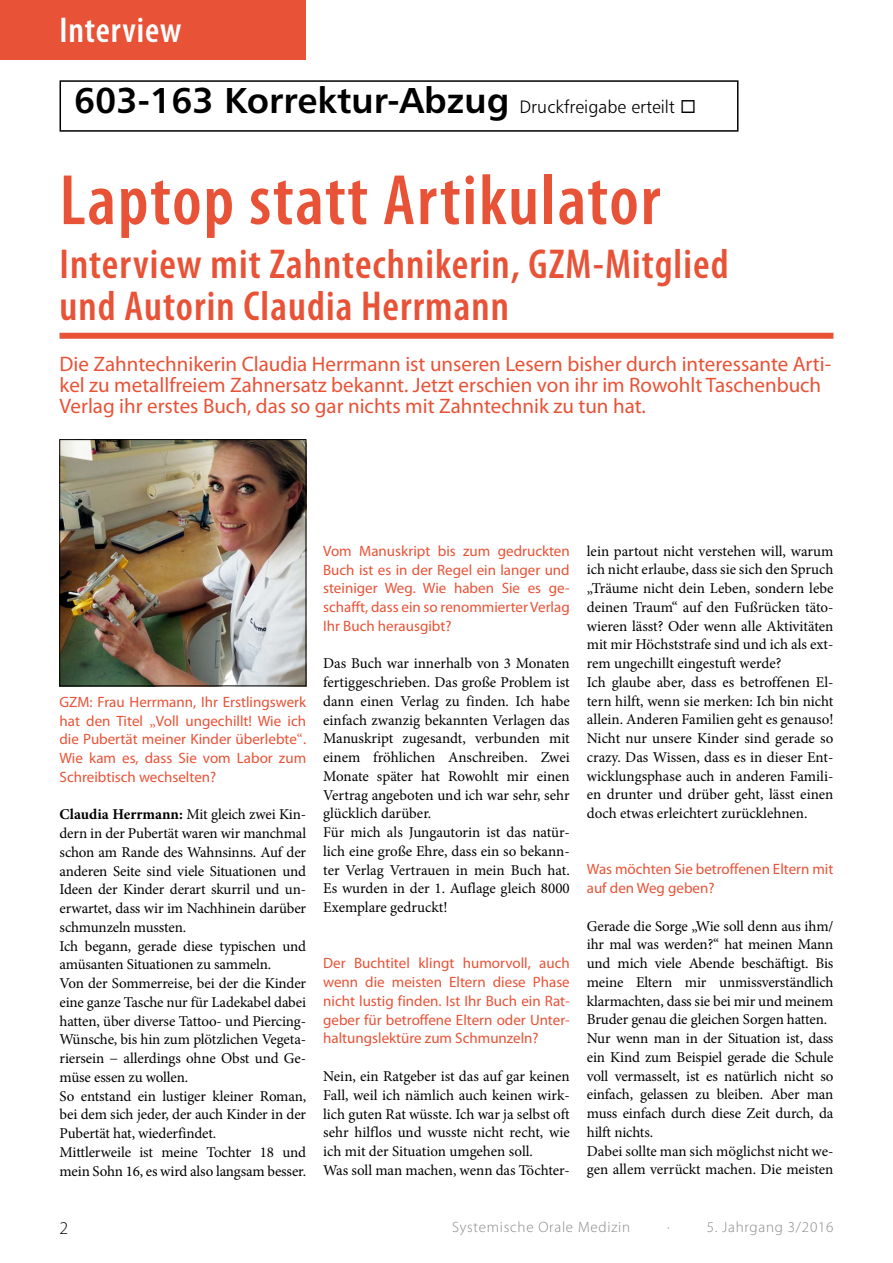
<style>
.page{position:relative;width:893px;height:1263px;background:#fff}
.page>*{position:absolute;margin:0;border:0;box-sizing:border-box;transform-origin:0 0}
.t1{font:600 condensed 72px "Myriad Pro";letter-spacing:.025em;color:#e85236}
.t2{font:600 condensed 42px/42px "Myriad Pro";letter-spacing:.025em;color:#e85236}
.t3{font:36px "Humanist 777 BT Bold B";color:#000}
.t4{font:600 condensed 36px "Myriad Pro";letter-spacing:.025em;color:#fff}
.t5{font:21px/21px "Myriad Pro";color:#e85236}
.t6{font:300 18px "Myriad Pro";color:#000}
.t7{font:15px/18.8px "Minion Pro";letter-spacing:-.005em;color:#000}
.t8{font:15px/18.8px "Myriad Pro";color:#e85236;text-align:justify}
.t9{font:300 15px "Myriad Pro";letter-spacing:.05em;color:#87888a}
.s1{font-family:"Humanist 777 BT Light B";font-size:18px}
.s2{font-family:"Minion Pro"}
.s3{font-weight:700}
</style>
<div class="page">
<div style="left:0;top:0;width:306px;height:60px;background:#e85236"></div>
<div style="left:60px;top:333px;width:773px;height:6px;background:#e85236"></div>
<div style="left:60px;top:80px;width:678px;height:52px;border:2px solid #000"></div>
<img style="left:62px;top:441px;width:242px;height:243px">
<div style="left:60px;top:439px;width:246px;height:247px;border:1px solid #000"></div>
<h3 class="t4" style="left:60px;top:10px;width:123px">Interview</h3>
<h3 class="t3" style="left:74px;top:78px;width:624px">603-163 Korrektur-Abzug <span class="s1">Druckfreigabe erteilt</span> ◻</h3>
<h1 class="t1" style="left:60px;top:161px;width:602px">Laptop statt Artikulator</h1>
<h2 class="t2" style="left:60px;top:244px;width:671px">Interview mit Zahntechnikerin, GZM-Mitglied und Autorin Claudia Herrmann</h2>
<p class="t5" style="left:60px;top:353px;width:773px">Die Zahntechnikerin Claudia Herrmann ist unseren Lesern bisher durch interessante Arti&shy;kel zu metallfreiem Zahnersatz bekannt. Jetzt erschien von ihr im Rowohlt Taschenbuch<br>Verlag ihr erstes Buch, das so gar nichts mit Zahntechnik zu tun hat.</p>
<p class="t8" style="left:60px;top:692px;width:248px">GZM: Frau Herrmann, Ihr Erstlingswerk hat den Titel <span class="s2">„</span>Voll ungechillt! Wie ich die Pubertät meiner Kinder überlebte<span class="s2">“</span>.<br>Wie kam es, dass Sie vom Labor zum Schreibtisch wechselten?</p>
<p class="t7" style="left:60px;top:805px;width:248px"><span class="s3">Claudia Herrmann:</span> Mit gleich zwei Kin&shy;dern in der Pubertät waren wir manchmal schon am Rande des Wahnsinns. Auf der anderen Seite sind viele Situationen und Ideen der Kinder derart skurril und un&shy;erwartet, dass wir im Nachhinein darüber schmunzeln mussten.<br>Ich begann, gerade diese typischen und amüsanten Situationen zu sammeln.<br>Von der Sommerreise, bei der die Kinder eine ganze Tasche nur für Ladekabel dabei hatten, über diverse Tattoo- und Piercing-Wünsche, bis hin zum plötzlichen Vegeta&shy;riersein − allerdings ohne Obst und Ge&shy;müse essen zu wollen.<br>So entstand ein lustiger kleiner Roman, bei dem sich jeder, der auch Kinder in der Pubertät hat, wiederfindet.<br>Mittlerweile ist meine Tochter 18 und mein Sohn 16, es wird also langsam besser.</p>
<p class="t8" style="left:323px;top:541px;width:248px">Vom Manuskript bis zum gedruckten Buch ist es in der Regel ein langer und steiniger Weg. Wie haben Sie es ge&shy;schafft, dass ein so renommierter Verlag Ihr Buch herausgibt?</p>
<p class="t7" style="left:323px;top:654px;width:248px">Das Buch war innerhalb von 3 Monaten fertiggeschrieben. Das große Problem ist dann einen Verlag zu finden. Ich habe einfach zwanzig bekannten Verlagen das Manuskript zugesandt, verbunden mit einem fröhlichen Anschreiben. Zwei Monate später hat Rowohlt mir einen Vertrag angeboten und ich war sehr, sehr glücklich darüber.<br>Für mich als Jungautorin ist das natür&shy;lich eine große Ehre, dass ein so bekann&shy;ter Verlag Vertrauen in mein Buch hat.<br>Es wurden in der 1. Auflage gleich 8000<br>Exemplare gedruckt!</p>
<p class="t8" style="left:323px;top:954px;width:248px">Der Buchtitel klingt humorvoll, auch wenn die meisten Eltern diese Phase nicht lustig finden. Ist Ihr Buch ein Rat&shy;geber für betroffene Eltern oder Unter&shy;haltungslektüre zum Schmunzeln?</p>
<p class="t7" style="left:323px;top:1067px;width:248px">Nein, ein Ratgeber ist das auf gar keinen Fall, weil ich nämlich auch keinen wirk&shy;lich guten Rat wüsste. Ich war ja selbst oft sehr hilflos und wusste nicht recht, wie ich mit der Situation umgehen soll.<br>Was soll man machen, wenn das Töchter-</p>
<p class="t7" style="left:587px;top:541px;width:248px">lein partout nicht verstehen will, warum ich nicht erlaube, dass sie sich den Spruch „Träume nicht dein Leben, sondern lebe deinen Traum“ auf den Fußrücken täto&shy;wieren lässt? Oder wenn alle Aktivitäten mit mir Höchststrafe sind und ich als ext&shy;rem ungechillt eingestuft werde?<br>Ich glaube aber, dass es betroffenen El&shy;tern hilft, wenn sie merken: Ich bin nicht allein. Anderen Familien geht es genauso!<br>Nicht nur unsere Kinder sind gerade so crazy. Das Wissen, dass es in dieser Ent&shy;wicklungsphase auch in anderen Famili&shy;en drunter und drüber geht, lässt einen doch etwas erleichtert zurücklehnen.</p>
<p class="t8" style="left:587px;top:860px;width:248px">Was möchten Sie betroffenen Eltern mit auf den Weg geben?</p>
<p class="t7" style="left:587px;top:916px;width:248px">Gerade die Sorge „Wie soll denn aus ihm/ ihr mal was werden?“ hat meinen Mann und mich viele Abende beschäftigt. Bis meine Eltern mir unmissverständlich klarmachten, dass sie bei mir und meinem Bruder genau die gleichen Sorgen hatten.<br>Nur wenn man in der Situation ist, dass ein Kind zum Beispiel gerade die Schule voll vermasselt, ist es natürlich nicht so einfach, gelassen zu bleiben. Aber man muss einfach durch diese Zeit durch, da hilft nichts.<br>Dabei sollte man sich möglichst nicht we&shy;gen allem verrückt machen. Die meisten</p>
<p class="t6" style="left:60px;top:1218px;width:10px">2</p>
<p class="t9" style="left:452px;top:1218px;width:179px">Systemische Orale Medizin</p>
<p class="t9" style="left:667px;top:1218px;width:4px">·</p>
<p class="t9" style="left:707px;top:1218px;width:128px">5. Jahrgang 3/2016</p>
</div>
